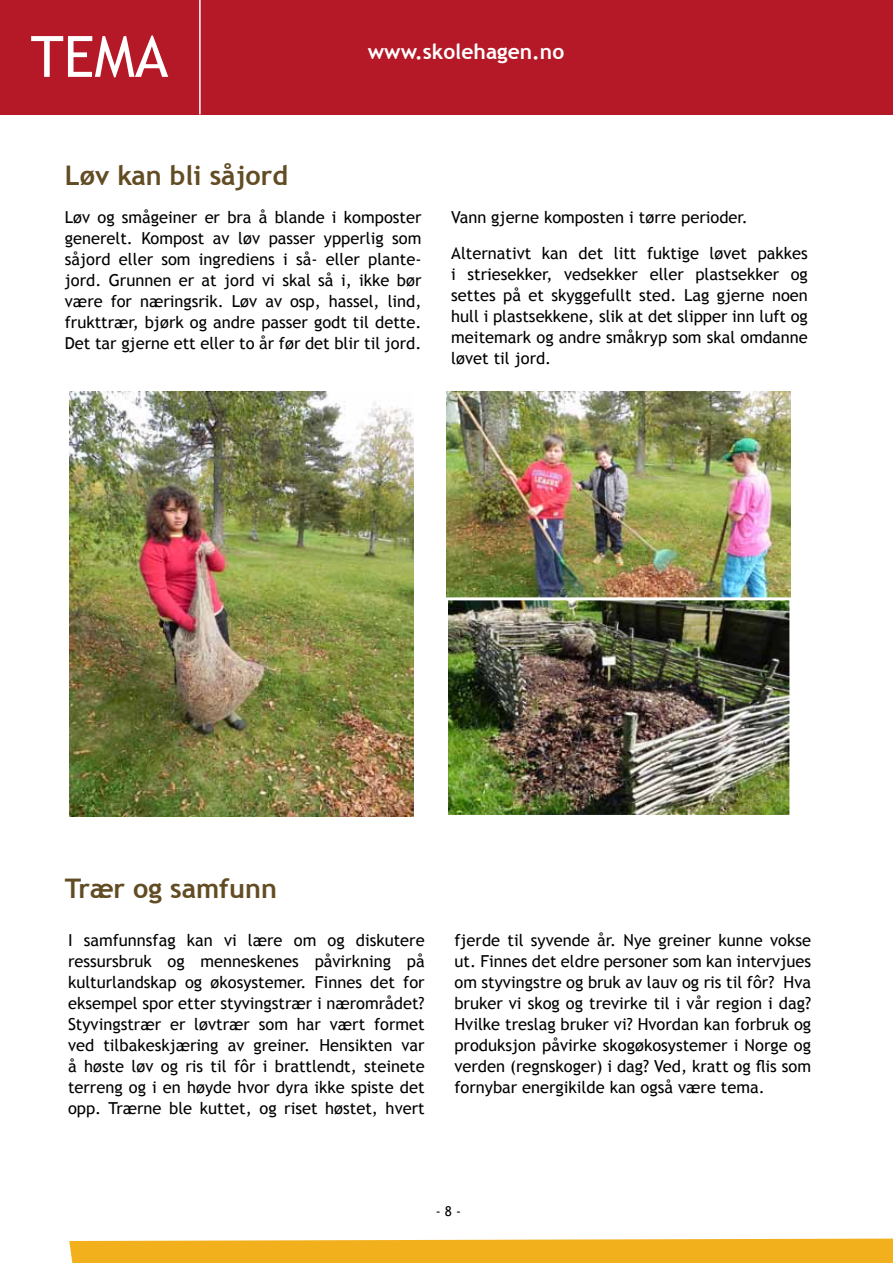
<style>
.page{position:relative;width:893px;height:1263px;background:#fff}
.page>*{position:absolute;margin:0;border:0;box-sizing:border-box;transform-origin:0 0}
.t1{font:57px "Trebuchet MS";color:#fff}
.t2{font:700 27px "Trebuchet MS";color:#624c23}
.t3{font:700 21px "Trebuchet MS";color:#fff}
.t4{font:16.5px/21px "Trebuchet MS";color:#000;text-align:justify}
.t5{font:13.5px "Trebuchet MS";color:#000}
</style>
<div class="page">
<div style="left:0;top:0;width:893px;height:114px;background:#b51927"></div>
<hr style="left:199px;top:0;width:2px;height:114px;background:#fff">
<svg style="left:69px;top:1238px;width:824px;height:25px;background:#f2b52d"></svg>
<img style="left:69px;top:391px;width:345px;height:425px">
<img style="left:446px;top:391px;width:345px;height:423px">
<div style="left:445px;top:597px;width:347px;height:221px;border:3px solid #fff"></div>
<h1 class="t1" style="left:31px;top:23px;width:139px">TEMA</h1>
<h2 class="t2" style="left:65px;top:158px;width:225px">Løv kan bli såjord</h2>
<p class="t3" style="left:368px;top:39px;width:198px">www.skolehagen.no</p>
<p class="t4" style="left:65px;top:207px;width:358px">Løv og smågeiner er bra å blande i komposter generelt. Kompost av løv passer ypperlig som såjord eller som ingrediens i så- eller plante&shy;jord. Grunnen er at jord vi skal så i, ikke bør være for næringsrik. Løv av osp, hassel, lind, frukttrær, bjørk og andre passer godt til dette.<br>Det tar gjerne ett eller to år før det blir til jord.</p>
<p class="t4" style="left:451px;top:200px;width:358px;line-height:36px">Vann gjerne komposten i tørre perioder.<br>Alternativt kan det litt fuktige løvet pakkes</p>
<p class="t4" style="left:451px;top:264px;width:358px">i striesekker, vedsekker eller plastsekker og settes på et skyggefullt sted. Lag gjerne noen hull i plastsekkene, slik at det slipper inn luft og meitemark og andre småkryp som skal omdanne løvet til jord.</p>
<h2 class="t2" style="left:65px;top:872px;width:214px">Trær og samfunn</h2>
<p class="t4" style="left:68px;top:929px;width:358px">I samfunnsfag kan vi lære om og diskutere ressursbruk og menneskenes påvirkning på kulturlandskap og økosystemer. Finnes det for eksempel spor etter styvingstrær i nærområdet?<br>Styvingstrær er løvtrær som har vært formet ved tilbakeskjæring av greiner. Hensikten var å høste løv og ris til fôr i brattlendt, steinete terreng og i en høyde hvor dyra ikke spiste det opp. Trærne ble kuttet, og riset høstet, hvert</p>
<p class="t4" style="left:454px;top:929px;width:358px">fjerde til syvende år. Nye greiner kunne vokse ut. Finnes det eldre personer som kan intervjues om styvingstre og bruk av lauv og ris til fôr? Hva bruker vi skog og trevirke til i vår region i dag?<br>Hvilke treslag bruker vi? Hvordan kan forbruk og produksjon påvirke skogøkosystemer i Norge og verden (regnskoger) i dag? Ved, kratt og flis som fornybar energikilde kan også være tema.</p>
<p class="t5" style="left:436px;top:1203px;width:27px">- 8 -</p>
</div>
